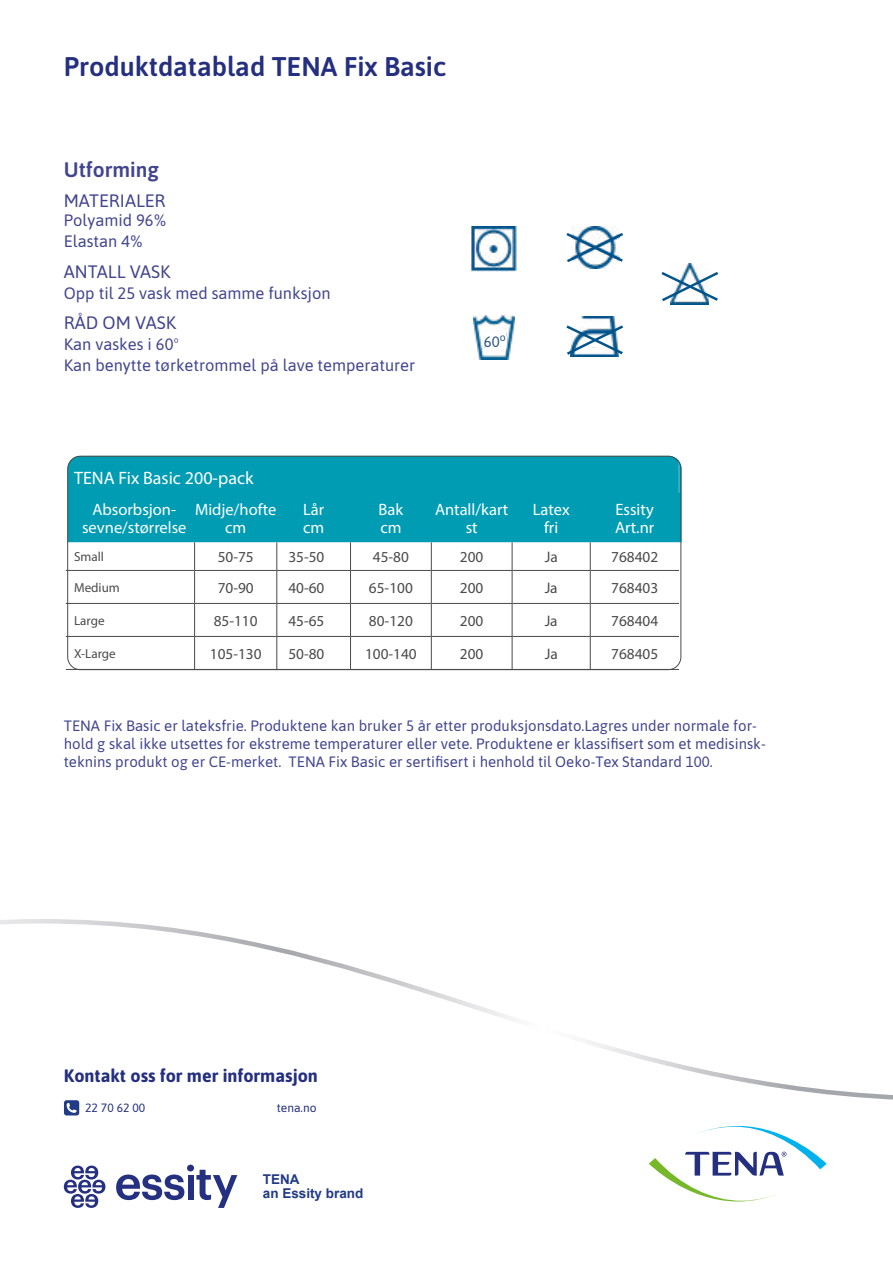
<style>
.page{position:relative;width:893px;height:1263px;background:#fff}
.page>*{position:absolute;margin:0;border:0;box-sizing:border-box;transform-origin:0 0}
.t1{font:600 27px "Asap";color:#242f7f}
.t2{font:600 21px "Asap";color:#42458e}
.t3{font:18px "Asap";color:#42458e}
.t4{font:700 18px "Asap";color:#242f7f}
.t5{font:18px "Myriad Pro";color:#fff}
.t6{font:16.5px/21px "Asap";color:#42458e}
.t7{font:16.5px/18px "Myriad Pro";color:#fff;text-align:center}
.t8{font:15.3px "Myriad Pro";color:#4a4a49}
.t9{font:15px/18px "Asap";color:#42458e}
.t10{font:15px "Asap";color:#2b5288}
.t11{font:700 13.5px/14.2px "Arial";color:#213b86}
.t12{font:13.05px "Myriad Pro";color:#4a4a49}
.t13{font:12px "Asap";color:#242f7f}
</style>
<div class="page">
<div style="left:68px;top:456px;width:614px;height:86px;background:#009cb4"></div>
<svg style="left:0;top:919px;width:893px;height:181px"></svg>
<svg style="left:649px;top:1126px;width:177px;height:75px"></svg>
<svg style="left:64px;top:1100px;width:15px;height:15px"></svg>
<div style="left:188px;top:1175px;width:6px;height:24px;background:#253081"></div>
<div style="left:187px;top:1165px;width:7px;height:6px;background:#253081;border-radius:50%"></div>
<svg style="left:196px;top:1170px;width:41px;height:38px"></svg>
<svg style="left:116px;top:1174px;width:68px;height:26px"></svg>
<svg style="left:64px;top:1165px;width:41px;height:43px"></svg>
<img style="left:470px;top:227px;width:46px;height:44px">
<img style="left:571px;top:226px;width:43px;height:43px">
<img style="left:566px;top:233px;width:57px;height:29px">
<img style="left:571px;top:316px;width:48px;height:41px">
<img style="left:567px;top:354px;width:55px;height:1px">
<img style="left:566px;top:325px;width:57px;height:29px">
<img style="left:671px;top:263px;width:38px;height:41px">
<img style="left:661px;top:272px;width:57px;height:29px">
<img style="left:474px;top:315px;width:40px;height:45px">
<div style="left:485px;top:331px;width:21px;height:19px;background:#fff"></div>
<hr style="left:679px;top:462px;width:1px;height:31px;background:#62c3d4">
<svg style="left:194px;top:542px;width:1px;height:28px"></svg>
<svg style="left:276px;top:542px;width:1px;height:28px"></svg>
<svg style="left:350px;top:542px;width:1px;height:28px"></svg>
<svg style="left:431px;top:542px;width:1px;height:28px"></svg>
<svg style="left:512px;top:542px;width:1px;height:28px"></svg>
<svg style="left:590px;top:542px;width:1px;height:28px"></svg>
<hr style="left:66px;top:570px;width:129px;height:1px;background:#4a4a49">
<hr style="left:195px;top:570px;width:82px;height:1px;background:#4a4a49">
<hr style="left:194px;top:571px;width:1px;height:32px;background:#4a4a49">
<hr style="left:277px;top:570px;width:73px;height:1px;background:#4a4a49">
<hr style="left:276px;top:571px;width:1px;height:32px;background:#4a4a49">
<hr style="left:350px;top:570px;width:81px;height:1px;background:#4a4a49">
<hr style="left:350px;top:571px;width:1px;height:32px;background:#4a4a49">
<hr style="left:431px;top:570px;width:81px;height:1px;background:#4a4a49">
<hr style="left:431px;top:571px;width:1px;height:32px;background:#4a4a49">
<hr style="left:512px;top:570px;width:78px;height:1px;background:#4a4a49">
<hr style="left:512px;top:571px;width:1px;height:32px;background:#4a4a49">
<hr style="left:590px;top:570px;width:89px;height:1px;background:#4a4a49">
<hr style="left:590px;top:571px;width:1px;height:32px;background:#4a4a49">
<hr style="left:66px;top:603px;width:129px;height:1px;background:#4a4a49">
<hr style="left:195px;top:603px;width:82px;height:1px;background:#4a4a49">
<hr style="left:194px;top:604px;width:1px;height:32px;background:#4a4a49">
<hr style="left:277px;top:603px;width:73px;height:1px;background:#4a4a49">
<hr style="left:276px;top:604px;width:1px;height:32px;background:#4a4a49">
<hr style="left:350px;top:603px;width:81px;height:1px;background:#4a4a49">
<hr style="left:350px;top:604px;width:1px;height:32px;background:#4a4a49">
<hr style="left:431px;top:603px;width:81px;height:1px;background:#4a4a49">
<hr style="left:431px;top:604px;width:1px;height:32px;background:#4a4a49">
<hr style="left:512px;top:603px;width:78px;height:1px;background:#4a4a49">
<hr style="left:512px;top:604px;width:1px;height:32px;background:#4a4a49">
<hr style="left:590px;top:603px;width:89px;height:1px;background:#4a4a49">
<hr style="left:590px;top:604px;width:1px;height:32px;background:#4a4a49">
<hr style="left:66px;top:636px;width:129px;height:1px;background:#4a4a49">
<hr style="left:195px;top:636px;width:82px;height:1px;background:#4a4a49">
<hr style="left:194px;top:637px;width:1px;height:32px;background:#4a4a49">
<hr style="left:277px;top:636px;width:73px;height:1px;background:#4a4a49">
<hr style="left:276px;top:637px;width:1px;height:32px;background:#4a4a49">
<hr style="left:350px;top:636px;width:81px;height:1px;background:#4a4a49">
<hr style="left:350px;top:637px;width:1px;height:32px;background:#4a4a49">
<hr style="left:431px;top:636px;width:81px;height:1px;background:#4a4a49">
<hr style="left:431px;top:637px;width:1px;height:32px;background:#4a4a49">
<hr style="left:512px;top:636px;width:78px;height:1px;background:#4a4a49">
<hr style="left:512px;top:637px;width:1px;height:32px;background:#4a4a49">
<hr style="left:590px;top:636px;width:89px;height:1px;background:#4a4a49">
<hr style="left:590px;top:637px;width:1px;height:32px;background:#4a4a49">
<hr style="left:66px;top:669px;width:129px;height:1px;background:#4a4a49">
<hr style="left:590px;top:669px;width:89px;height:1px;background:#4a4a49">
<div style="left:67px;top:456px;width:614px;height:214px;border:1px solid #4a4a49;border-radius:13px"></div>
<h1 class="t1" style="left:64px;top:47px;width:384px">Produktdatablad TENA Fix Basic</h1>
<h2 class="t2" style="left:64px;top:154px;width:97px">Utforming</h2>
<p class="t3" style="left:64px;top:188px;width:103px">MATERIALER</p>
<p class="t6" style="left:64px;top:209px;width:104px">Polyamid 96%<br>Elastan 4%</p>
<p class="t3" style="left:64px;top:259px;width:108px">ANTALL VASK</p>
<p class="t6" style="left:64px;top:281px;width:268px">Opp til 25 vask med samme funksjon</p>
<p class="t3" style="left:64px;top:310px;width:114px">RÅD OM VASK</p>
<p class="t6" style="left:64px;top:332px;width:353px">Kan vaskes i 60º<br>Kan benytte tørketrommel på lave temperaturer</p>
<p class="t10" style="left:484px;top:332px;width:24px">60<sup>o</sup></p>
<p class="t5" style="left:74px;top:467px;width:181px">TENA Fix Basic 200-pack</p>
<p class="t7" style="left:82px;top:500px;width:106px">Absorbsjon&shy;sevne/størrelse</p>
<p class="t7" style="left:195px;top:500px;width:83px">Midje/hofte cm</p>
<p class="t7" style="left:303px;top:500px;width:23px;text-align:left">Lår cm</p>
<p class="t7" style="left:379px;top:500px;width:26px;text-align:left">Bak cm</p>
<p class="t7" style="left:435px;top:500px;width:75px">Antall/kart st</p>
<p class="t7" style="left:533px;top:500px;width:38px">Latex fri</p>
<p class="t7" style="left:615px;top:500px;width:41px;text-align:left">Essity<br>Art.nr</p>
<p class="t12" style="left:74px;top:549px;width:31px">Small</p>
<p class="t8" style="left:218px;top:547px;width:38px">50-75</p>
<p class="t8" style="left:288px;top:547px;width:38px">35-50</p>
<p class="t8" style="left:373px;top:547px;width:38px">45-80</p>
<p class="t8" style="left:460px;top:547px;width:25px">200</p>
<p class="t8" style="left:545px;top:547px;width:15px">Ja</p>
<p class="t8" style="left:611px;top:547px;width:49px">768402</p>
<p class="t12" style="left:74px;top:579px;width:47px">Medium</p>
<p class="t8" style="left:218px;top:578px;width:38px">70-90</p>
<p class="t8" style="left:288px;top:578px;width:38px">40-60</p>
<p class="t8" style="left:369px;top:578px;width:45px">65-100</p>
<p class="t8" style="left:460px;top:578px;width:25px">200</p>
<p class="t8" style="left:545px;top:578px;width:15px">Ja</p>
<p class="t8" style="left:611px;top:578px;width:49px">768403</p>
<p class="t12" style="left:74px;top:612px;width:32px">Large</p>
<p class="t8" style="left:214px;top:611px;width:45px">85-110</p>
<p class="t8" style="left:288px;top:611px;width:38px">45-65</p>
<p class="t8" style="left:369px;top:611px;width:45px">80-120</p>
<p class="t8" style="left:460px;top:611px;width:25px">200</p>
<p class="t8" style="left:545px;top:611px;width:15px">Ja</p>
<p class="t8" style="left:611px;top:611px;width:49px">768404</p>
<p class="t12" style="left:74px;top:645px;width:43px">X-Large</p>
<p class="t8" style="left:210px;top:644px;width:53px">105-130</p>
<p class="t8" style="left:288px;top:644px;width:38px">50-80</p>
<p class="t8" style="left:365px;top:644px;width:53px">100-140</p>
<p class="t8" style="left:460px;top:644px;width:25px">200</p>
<p class="t8" style="left:545px;top:644px;width:15px">Ja</p>
<p class="t8" style="left:611px;top:644px;width:49px">768405</p>
<p class="t9" style="left:64px;top:715px;width:704px">TENA Fix Basic er lateksfrie. Produktene kan bruker 5 år etter produksjonsdato.Lagres under normale for&shy;hold g skal ikke utsettes for ekstreme temperaturer eller vete. Produktene er klassifisert som et medisinsk&shy;teknins produkt og er CE-merket. TENA Fix Basic er sertifisert i henhold til Oeko-Tex Standard 100.</p>
<p class="t4" style="left:64px;top:1063px;width:255px">Kontakt oss for mer informasjon</p>
<p class="t13" style="left:85px;top:1100px;width:61px">22 70 62 00</p>
<p class="t13" style="left:277px;top:1100px;width:41px">tena.no</p>
<p class="t11" style="left:263px;top:1172px;width:102px">TENA<br>an Essity brand</p>
</div>
